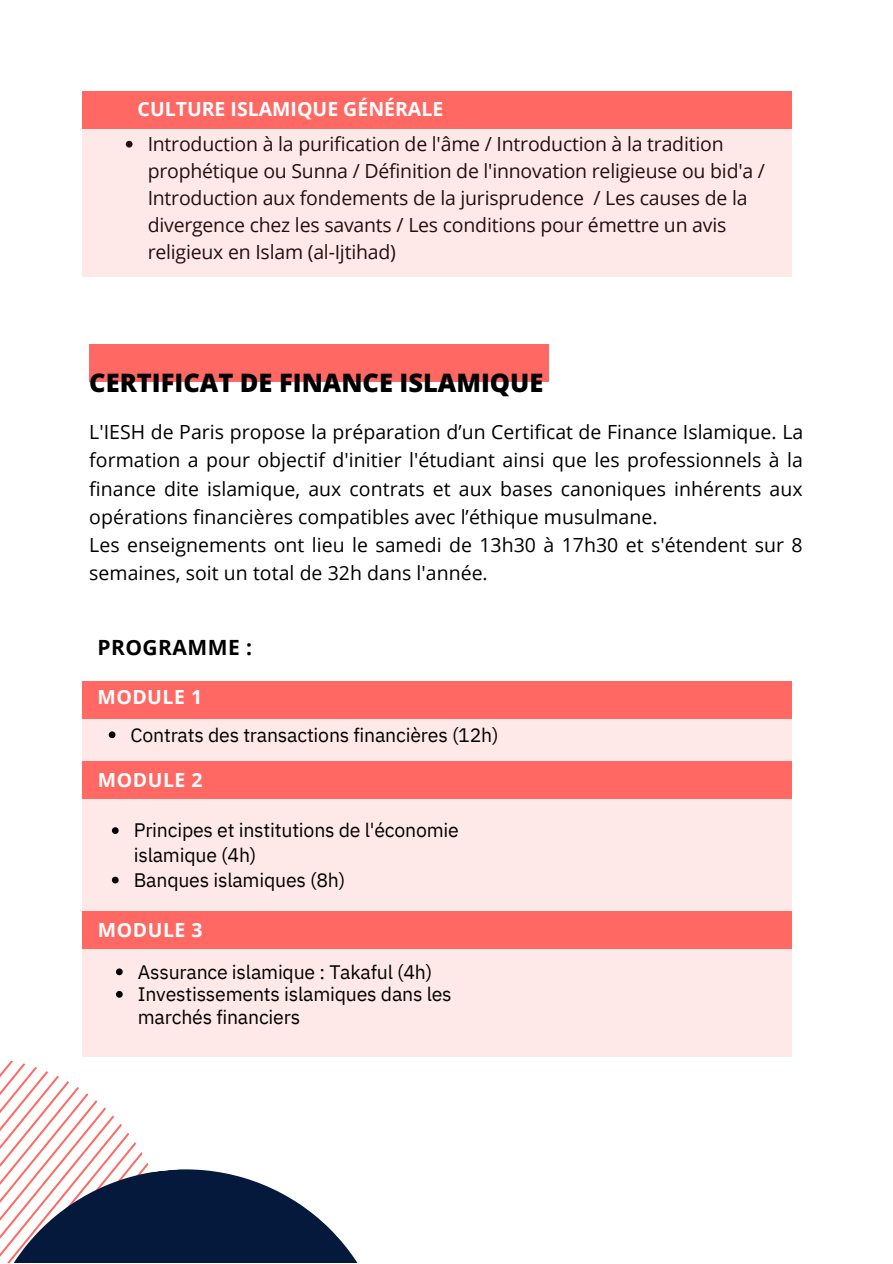
<style>
.page{position:relative;width:893px;height:1264px;background:#fff}
.page>*{position:absolute;margin:0;border:0;box-sizing:border-box;transform-origin:0 0}
.t1{font:800 25.5px "Open Sans";color:#000}
.t2{font:700 21px "Open Sans";letter-spacing:.025em;color:#000}
.t3{font:19.5px/28px "Open Sans";letter-spacing:-.01em;color:#000}
.t4{font:19.5px/24.8px "IBM Plex Sans";letter-spacing:-.01em;color:#000}
.t5{font:700 19.5px "Open Sans";color:#fff}
</style>
<div class="page">
<div style="left:89px;top:344px;width:459px;height:38px;background:#ff6863"></div>
<div style="left:83px;top:718px;width:709px;height:338px;background:#ffe9e8"></div>
<svg style="left:109px;top:731px;width:6px;height:7px"></svg>
<div style="left:83px;top:761px;width:709px;height:37px;background:#ff6863"></div>
<svg style="left:112px;top:827px;width:7px;height:7px"></svg>
<svg style="left:112px;top:876px;width:7px;height:7px"></svg>
<svg style="left:116px;top:968px;width:7px;height:7px"></svg>
<svg style="left:116px;top:991px;width:7px;height:6px"></svg>
<div style="left:83px;top:681px;width:709px;height:37px;background:#ff6863"></div>
<div style="left:83px;top:911px;width:709px;height:37px;background:#ff6863"></div>
<div style="left:83px;top:91px;width:709px;height:38px;background:#ff6863"></div>
<div style="left:83px;top:125px;width:709px;height:152px;background:#ffe9e8"></div>
<svg style="left:0;top:1058px;width:357px;height:204px"></svg>
<p class="t5" style="left:138px;top:95px;width:307px">CULTURE ISLAMIQUE GÉNÉRALE</p>
<p class="t3" style="left:148px;top:130px;width:619px;line-height:27px">Introduction à la purification de l'âme / Introduction à la tradition prophétique ou Sunna / Définition de l'innovation religieuse ou bid'a / Introduction aux fondements de la jurisprudence / Les causes de la divergence chez les savants / Les conditions pour émettre un avis religieux en Islam (al-Ijtihad)</p>
<p class="t1" style="left:89px;top:364px;width:455px">CERTIFICAT DE FINANCE ISLAMIQUE</p>
<p class="t3" style="left:89px;top:418px;width:715px;text-align:justify">L'IESH de Paris propose la préparation d’un Certificat de Finance Islamique. La formation a pour objectif d'initier l'étudiant ainsi que les professionnels à la finance dite islamique, aux contrats et aux bases canoniques inhérents aux opérations financières compatibles avec l’éthique musulmane.</p>
<p class="t3" style="left:89px;top:530px;width:714px">Les enseignements ont lieu le samedi de 13h30 à 17h30 et s'étendent sur 8 semaines, soit un total de 32h dans l'année.</p>
<p class="t2" style="left:97px;top:632px;width:156px">PROGRAMME :</p>
<p class="t5" style="left:97px;top:683px;width:106px">MODULE 1</p>
<p class="t4" style="left:131px;top:721px;width:369px">Contrats des transactions financières (12h)</p>
<p class="t5" style="left:98px;top:766px;width:106px">MODULE 2</p>
<p class="t4" style="left:134px;top:817px;width:326px">Principes et institutions de l'économie islamique (4h)</p>
<p class="t4" style="left:134px;top:867px;width:213px">Banques islamiques (8h)</p>
<p class="t5" style="left:98px;top:915px;width:106px">MODULE 3</p>
<p class="t4" style="left:138px;top:958px;width:296px">Assurance islamique : Takaful (4h)</p>
<p class="t4" style="left:138px;top:982px;width:315px;line-height:22.5px">Investissements islamiques dans les marchés financiers</p>
</div>
